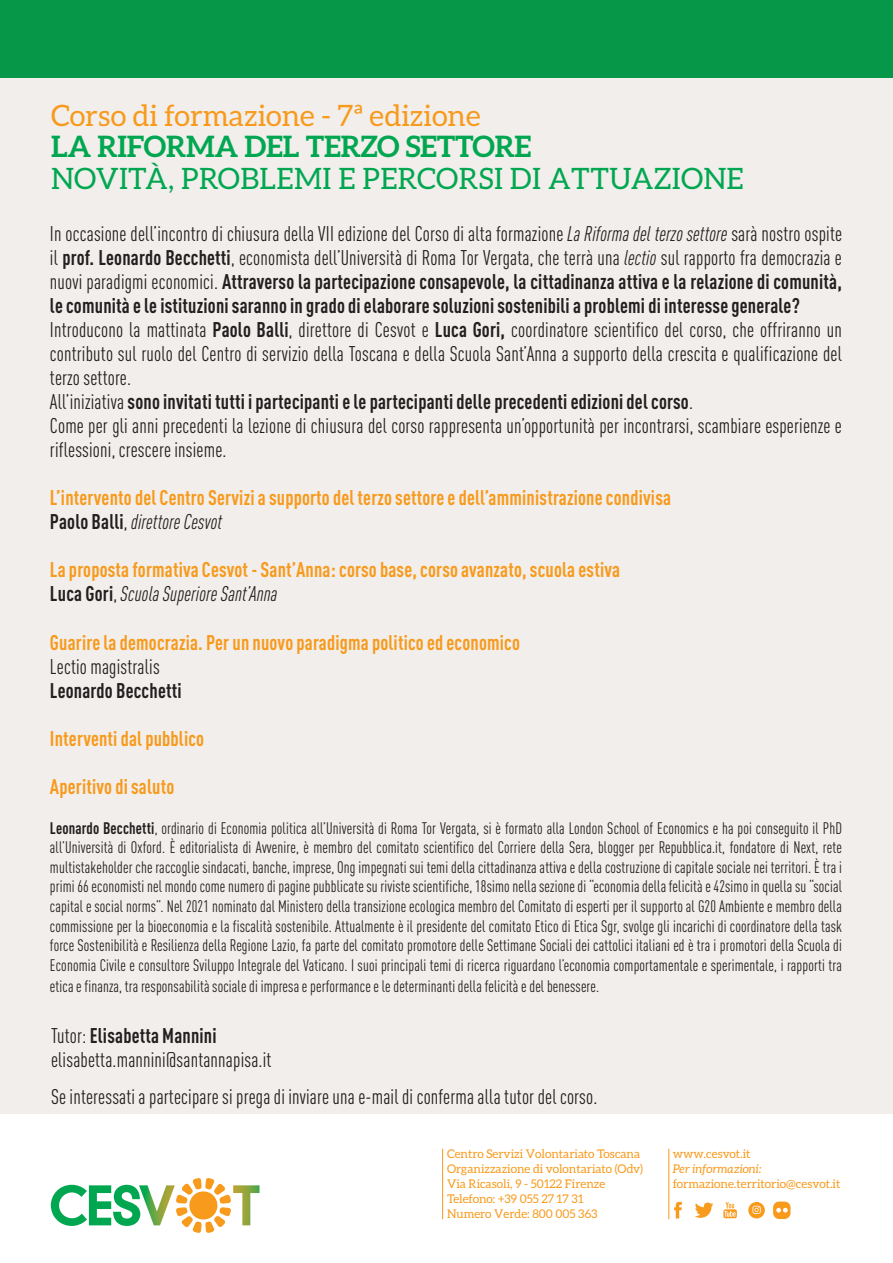
<style>
.page{position:relative;width:893px;height:1263px;background:#fff}
.page>*{position:absolute;margin:0;border:0;box-sizing:border-box;transform-origin:0 0}
.t1{font:29.4px "Aleo";letter-spacing:.01em;color:#00a750}
.t2{font:29.4px "Aleo";color:#f89a1c}
.t3{font:700 29.4px "Aleo";letter-spacing:-.01em;color:#00a750}
.t4{font:condensed 21px/24px "DIN Pro";letter-spacing:.01em;color:#231f20;scale:.95 1}
.t5{font:700 condensed 21px/24px "DIN Pro";letter-spacing:.01em;color:#f89a1c;scale:.95 1}
.t6{font:700 condensed 21px "DIN Pro";letter-spacing:.01em;color:#231f20;scale:.95 1}
.t7{font:condensed 16.5px/19.5px "DIN Pro";letter-spacing:.01em;color:#231f20;text-align:justify;scale:.95 1}
.t8{font:12px/15px "Aleo";color:#f89a1c}
.t9{font:italic 12px "Aleo";color:#f89a1c}
.s1{font-style:italic}
.s2{font-weight:700}
.s3{color:#231f20}
.s4{font-weight:400;color:#231f20}
.s5{font-weight:400;font-style:italic;color:#231f20}
</style>
<div class="page">
<div style="left:0;top:60px;width:892px;height:1053px;background:#f1eeeb"></div>
<div style="left:0;top:0;width:893px;height:77px;background:#069748"></div>
<svg style="left:51px;top:1178px;width:208px;height:55px"></svg>
<hr style="left:442px;top:1149px;width:1px;height:70px;background:#f89a1c">
<hr style="left:668px;top:1149px;width:1px;height:70px;background:#f89a1c">
<svg style="left:674px;top:1202px;width:8px;height:16px"></svg>
<svg style="left:695px;top:1202px;width:18px;height:16px"></svg>
<svg style="left:723px;top:1202px;width:14px;height:16px"></svg>
<svg style="left:748px;top:1202px;width:17px;height:16px"></svg>
<div style="left:774px;top:1202px;width:16px;height:16px;background:#f89a1c;border-radius:5px"></div>
<div style="left:774px;top:1202px;width:16px;height:16px;border:1px solid #f89a1c;border-radius:5px"></div>
<svg style="left:776px;top:1208px;width:12px;height:4px"></svg>
<h1 class="t2" style="left:51px;top:99px;width:431px">Corso di formazione - 7ª edizione</h1>
<h1 class="t3" style="left:51px;top:130px;width:482px">LA RIFORMA DEL TERZO SETTORE</h1>
<h1 class="t1" style="left:51px;top:162px;width:694px">NOVITÀ, PROBLEMI E PERCORSI DI ATTUAZIONE</h1>
<p class="t4" style="left:50px;top:220px;width:835px">In occasione dell’incontro di chiusura della VII edizione del Corso di alta formazione <span class="s1">La Riforma del terzo settore</span> sarà nostro ospite il <span class="s2">prof. Leonardo Becchetti</span>, economista dell’Università di Roma Tor Vergata, che terrà una <span class="s1">lectio</span> sul rapporto fra democrazia e nuovi paradigmi economici. <span class="s2">Attraverso la partecipazione consapevole, la cittadinanza attiva e la relazione di comunità, le comunità e le istituzioni saranno in grado di elaborare soluzioni sostenibili a problemi di interesse generale?<br></span>Introducono la mattinata <span class="s2">Paolo Balli</span>, direttore di Cesvot e <span class="s2">Luca Gori,</span> coordinatore scientifico del corso, che offriranno un contributo sul ruolo del Centro di servizio della Toscana e della Scuola Sant’Anna a supporto della crescita e qualificazione del terzo settore.<br>All’iniziativa <span class="s2">sono invitati tutti i partecipanti e le partecipanti delle precedenti edizioni del corso</span>.<br>Come per gli anni precedenti la lezione di chiusura del corso rappresenta un’opportunità per incontrarsi, scambiare esperienze e riflessioni, crescere insieme.</p>
<p class="t5" style="left:50px;top:484px;width:655px">L’intervento del Centro Servizi a supporto del terzo settore e dell’amministrazione condivisa<br><span class="s3">Paolo Balli</span><span class="s4">,</span> <span class="s5">direttore Cesvot</span></p>
<p class="t5" style="left:50px;top:556px;width:602px">La proposta formativa Cesvot - Sant’Anna: corso base, corso avanzato, scuola estiva<br><span class="s3">Luca Gori</span><span class="s4">,</span> <span class="s5">Scuola Superiore Sant’Anna</span></p>
<p class="t5" style="left:50px;top:628px;width:496px">Guarire la democrazia. Per un nuovo paradigma politico ed economico</p>
<p class="t4" style="left:50px;top:652px;width:117px">Lectio magistralis</p>
<p class="t6" style="left:50px;top:674px;width:140px">Leonardo Becchetti</p>
<p class="t5" style="left:50px;top:724px;width:164px">Interventi dal pubblico</p>
<p class="t5" style="left:50px;top:772px;width:132px">Aperitivo di saluto</p>
<p class="t7" style="left:50px;top:817px;width:835px"><span class="s2">Leonardo Becchetti</span>, ordinario di Economia politica all’Università di Roma Tor Vergata, si è formato alla London School of Economics e ha poi conseguito il PhD all’Università di Oxford. È editorialista di Avvenire, è membro del comitato scientifico del Corriere della Sera, blogger per Repubblica.it, fondatore di Next, rete multistakeholder che raccoglie sindacati, banche, imprese, Ong impegnati sui temi della cittadinanza attiva e della costruzione di capitale sociale nei territori. È tra i primi 66 economisti nel mondo come numero di pagine pubblicate su riviste scientifiche, 18simo nella sezione di “economia della felicità e 42simo in quella su “social capital e social norms”. Nel 2021 nominato dal Ministero della transizione ecologica membro del Comitato di esperti per il supporto al G20 Ambiente e membro della commissione per la bioeconomia e la fiscalità sostenibile. Attualmente è il presidente del comitato Etico di Etica Sgr, svolge gli incarichi di coordinatore della task force Sostenibilità e Resilienza della Regione Lazio, fa parte del comitato promotore delle Settimane Sociali dei cattolici italiani ed è tra i promotori della Scuola di Economia Civile e consultore Sviluppo Integrale del Vaticano. I suoi principali temi di ricerca riguardano l’economia comportamentale e sperimentale, i rapporti tra</p>
<p class="t7" style="left:50px;top:975px;width:580px">etica e finanza, tra responsabilità sociale di impresa e performance e le determinanti della felicità e del benessere.</p>
<p class="t4" style="left:51px;top:1022px;width:234px">Tutor: <span class="s2">Elisabetta Mannini </span>elisabetta.mannini@santannapisa.it</p>
<p class="t4" style="left:51px;top:1082px;width:577px">Se interessati a partecipare si prega di inviare una e-mail di conferma alla tutor del corso.</p>
<p class="t8" style="left:447px;top:1146px;width:197px">Centro Servizi Volontariato Toscana<br>Organizzazione di volontariato (Odv)<br>Via Ricasoli, 9 - 50122 Firenze<br>Telefono: +39 055 27 17 31<br>Numero Verde: 800 005 363</p>
<p class="t8" style="left:673px;top:1146px;width:79px">www.cesvot.it</p>
<p class="t9" style="left:673px;top:1162px;width:91px">Per informazioni:</p>
<p class="t8" style="left:673px;top:1176px;width:169px">formazione.territorio@cesvot.it</p>
</div>
